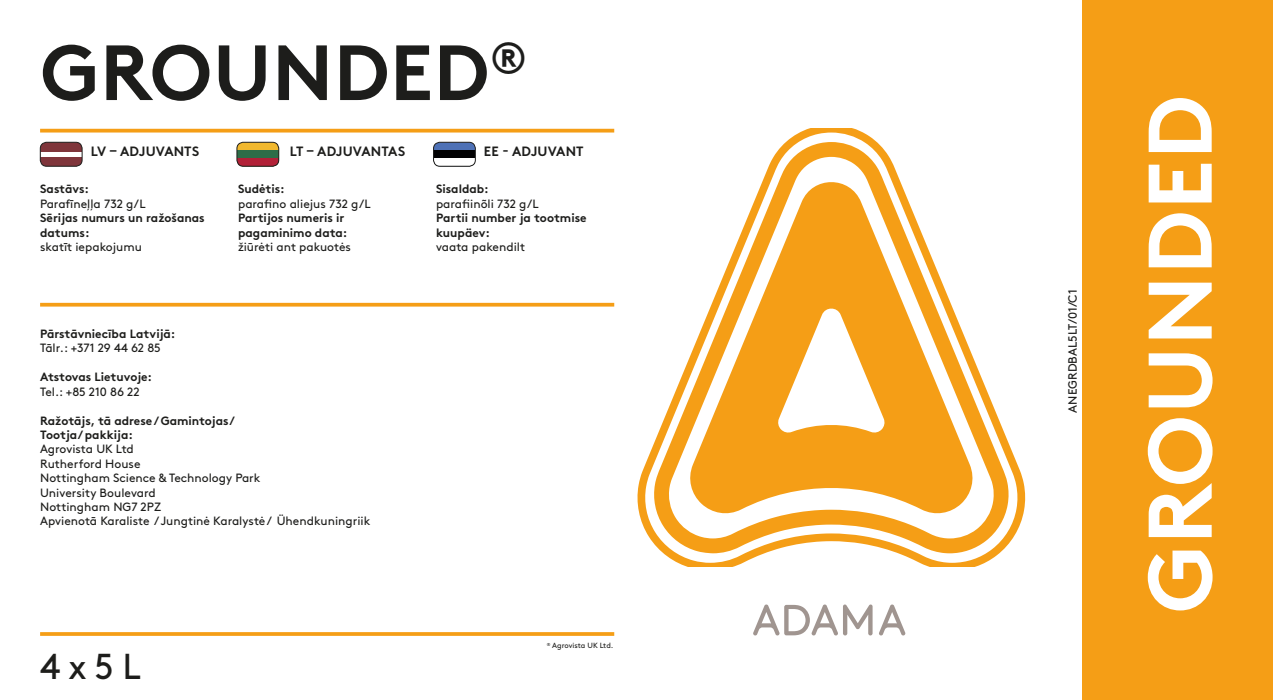
<style>
.page{position:relative;width:1273px;height:700px;background:#fff}
.page>*{position:absolute;margin:0;border:0;box-sizing:border-box;transform-origin:0 0}
.t1{font:700 90px "Brown Pro";letter-spacing:.01em;color:#fff}
.t2{font:700 78px "Brown Pro";letter-spacing:.01em;color:#1d1d1b}
.t3{font:36px "Brown Pro";color:#1d1d1b}
.t4{font:700 13.5px "Brown Pro";letter-spacing:.01em;color:#1d1d1b}
.t5{font:12px "Brown Pro";color:#1d1d1b}
.t6{font:700 12px/14.4px "Brown Pro";color:#1d1d1b}
.t7{font:7.5px "Brown Pro";letter-spacing:-.005em;color:#1d1d1b}
</style>
<div class="page">
<div style="left:1082px;top:0;width:191px;height:699px;background:#f59e16"></div>
<hr style="left:40px;top:632px;width:574px;height:3px;background:#f59e16">
<svg style="left:879px;top:604px;width:26px;height:31px"></svg>
<svg style="left:753px;top:604px;width:119px;height:31px"></svg>
<hr style="left:40px;top:129px;width:574px;height:3px;background:#f59e16">
<hr style="left:40px;top:303px;width:574px;height:3px;background:#f59e16">
<svg style="left:637px;top:128px;width:388px;height:438px"></svg>
<svg style="left:777px;top:306px;width:108px;height:127px"></svg>
<svg style="left:237px;top:142px;width:42px;height:16px"></svg>
<div style="left:237px;top:158px;width:42px;height:8px;background:#b22137"></div>
<div style="left:237px;top:142px;width:42px;height:24px;border:1px solid #1d1d1b;border-radius:6px"></div>
<svg style="left:433px;top:142px;width:42px;height:16px"></svg>
<div style="left:433px;top:142px;width:42px;height:24px;border:1px solid #1d1d1b;border-radius:6px"></div>
<svg style="left:40px;top:142px;width:42px;height:24px"></svg>
<div style="left:40px;top:152px;width:42px;height:5px;background:#fff"></div>
<div style="left:40px;top:142px;width:42px;height:24px;border:1px solid #1d1d1b;border-radius:6px"></div>
<p class="t2" style="left:40px;top:10px;width:489px">GROUNDED<sup>®</sup></p>
<p class="t4" style="left:91px;top:140px;width:110px">LV – ADJUVANTS</p>
<p class="t4" style="left:290px;top:140px;width:117px">LT – ADJUVANTAS</p>
<p class="t4" style="left:484px;top:140px;width:101px">EE - ADJUVANT</p>
<p class="t6" style="left:238px;top:181px;width:48px">Sudėtis:</p>
<p class="t5" style="left:238px;top:194px;width:134px">parafino aliejus 732 g/L</p>
<p class="t6" style="left:238px;top:209px;width:111px">Partijos numeris ir pagaminimo data:</p>
<p class="t5" style="left:238px;top:238px;width:114px">žiūrėti ant pakuotės</p>
<p class="t6" style="left:436px;top:181px;width:54px">Sisaldab:</p>
<p class="t5" style="left:436px;top:194px;width:104px">parafiinõli 732 g/L</p>
<p class="t6" style="left:436px;top:209px;width:152px">Partii number ja tootmise kuupäev:</p>
<p class="t5" style="left:436px;top:238px;width:91px">vaata pakendilt</p>
<p class="t6" style="left:40px;top:181px;width:50px">Sastāvs:</p>
<p class="t5" style="left:40px;top:194px;width:107px">Parafīneļļa 732 g/L</p>
<p class="t6" style="left:40px;top:209px;width:166px">Sērijas numurs un ražošanas datums:</p>
<p class="t5" style="left:40px;top:238px;width:103px">skatīt iepakojumu</p>
<p class="t6" style="left:40px;top:325px;width:137px">Pārstāvniecība Latvijā:</p>
<p class="t5" style="left:40px;top:339px;width:122px">Tālr.: +371 29 44 62 85</p>
<p class="t6" style="left:40px;top:368px;width:114px">Atstovas Lietuvoje:</p>
<p class="t5" style="left:40px;top:382px;width:101px">Tel.: +85 210 86 22</p>
<p class="t6" style="left:40px;top:412px;width:196px">Ražotājs, tā adrese / Gamintojas/</p>
<p class="t6" style="left:40px;top:426px;width:94px">Tootja/ pakkija:</p>
<p class="t5" style="left:40px;top:440px;width:95px">Agrovista UK Ltd</p>
<p class="t5" style="left:40px;top:454px;width:102px">Rutherford House</p>
<p class="t5" style="left:40px;top:468px;width:222px">Nottingham Science &amp; Technology Park</p>
<p class="t5" style="left:40px;top:483px;width:117px">University Boulevard</p>
<p class="t5" style="left:40px;top:497px;width:123px">Nottingham NG7 2PZ</p>
<p class="t5" style="left:40px;top:512px;width:332px">Apvienotā Karaliste / Jungtinė Karalystė / Ühendkuningriik</p>
<p class="t3" style="left:40px;top:639px;width:102px">4 x 5 L</p>
<p class="t7" style="left:547px;top:640px;width:68px"><sup>®</sup> Agrovista UK Ltd.</p>
<p class="t5" style="left:1063px;top:412px;width:125px;rotate:-90deg">ANEGRDBAL5LT/01/C1</p>
<p class="t1" style="left:1107px;top:613px;width:519px;rotate:-90deg">GROUNDED</p>
</div>
